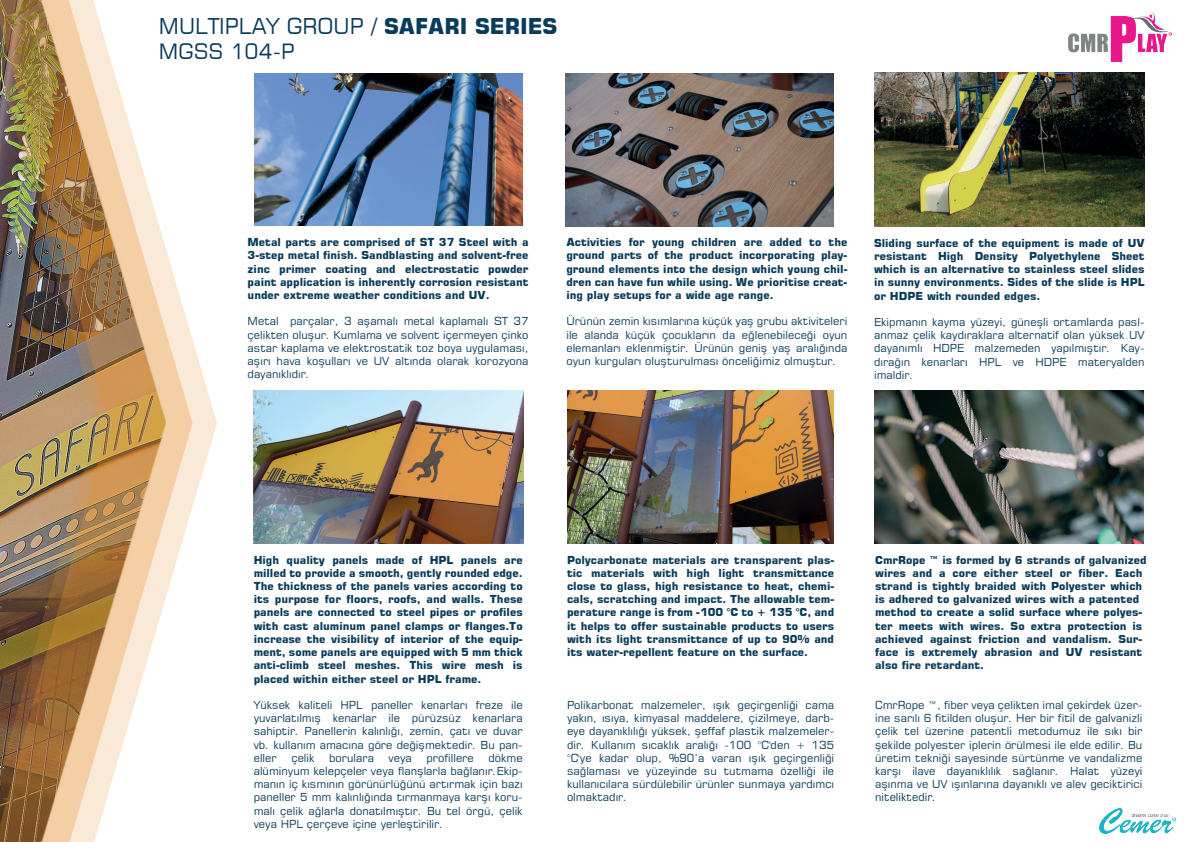
<style>
.page{position:relative;width:1191px;height:842px;background:#fff}
.page>*{position:absolute;margin:0;border:0;box-sizing:border-box;transform-origin:0 0}
.t1{font:21.7px "Square 721 BT";color:#093c5a}
.t2{font:21px "Square 721 BT";color:#093c5a}
.t3{font:700 11px/13.2px "Square 721 BT";color:#093c5a;text-align:justify}
.t4{font:11px/13.2px "Square 721 BT";color:#093c5a;text-align:justify}
.s1{font-weight:700}
</style>
<div class="page">
<img style="left:1068px;top:12px;width:103px;height:49px">
<img style="left:1099px;top:808px;width:76px;height:25px">
<img style="left:254px;top:73px;width:268px;height:153px">
<img style="left:874px;top:391px;width:269px;height:152px">
<svg style="left:192px;top:339px;width:25px;height:169px"></svg>
<img style="left:0;top:0;width:192px;height:842px">
<img style="left:565px;top:73px;width:268px;height:153px">
<img style="left:568px;top:391px;width:265px;height:152px">
<img style="left:253px;top:391px;width:270px;height:153px">
<img style="left:874px;top:72px;width:270px;height:154px">
<h1 class="t1" style="left:159px;top:13px;width:400px">MULTIPLAY GROUP / <span class="s1">SAFARI SERIES</span></h1>
<h2 class="t2" style="left:159px;top:38px;width:137px">MGSS 104-P</h2>
<p class="t3" style="left:248px;top:235px;width:282px">Metal parts are comprised of ST 37 Steel with a 3-step metal finish. Sandblasting and solvent-free zinc primer coating and electrostatic powder paint application is inherently corrosion resistant under extreme weather conditions and UV.</p>
<p class="t4" style="left:248px;top:315px;width:282px">Metal parçalar, 3 aşamalı metal kaplamalı ST 37 çelikten oluşur. Kumlama ve solvent içermeyen çinko astar kaplama ve elektrostatik toz boya uygulaması, aşırı hava koşulları ve UV altında olarak korozyona dayanıklıdır.</p>
<p class="t3" style="left:566px;top:235px;width:282px">Activities for young children are added to the ground parts of the product incorporating play&shy;ground elements into the design which young chil&shy;dren can have fun while using. We prioritise creat&shy;ing play setups for a wide age range.</p>
<p class="t4" style="left:566px;top:315px;width:282px">Ürünün zemin kısımlarına küçük yaş grubu aktiviteleri ile alanda küçük çocukların da eğlenebileceği oyun elemanları eklenmiştir. Ürünün geniş yaş aralığında oyun kurguları oluşturulması önceliğimiz olmuştur.</p>
<p class="t3" style="left:874px;top:236px;width:272px">Sliding surface of the equipment is made of UV resistant High Density Polyethylene Sheet which is an alternative to stainless steel slides in sunny environments. Sides of the slide is HPL or HDPE with rounded edges.</p>
<p class="t4" style="left:874px;top:315px;width:272px">Ekipmanın kayma yüzeyi, güneşli ortamlarda pasl&shy;anmaz çelik kaydıraklara alternatif olan yüksek UV dayanımlı HDPE malzemeden yapılmıştır. Kay&shy;dırağın kenarları HPL ve HDPE materyalden imaldir.</p>
<p class="t3" style="left:254px;top:553px;width:270px">High quality panels made of HPL panels are milled to provide a smooth, gently rounded edge.<br>The thickness of the panels varies according to its purpose for floors, roofs, and walls. These panels are connected to steel pipes or profiles with cast aluminum panel clamps or flanges.To increase the visibility of interior of the equip&shy;ment, some panels are equipped with 5 mm thick anti-climb steel meshes. This wire mesh is placed within either steel or HPL frame.</p>
<p class="t4" style="left:254px;top:698px;width:270px">Yüksek kaliteli HPL paneller kenarları freze ile yuvarlatılmış kenarlar ile pürüzsüz kenarlara sahiptir. Panellerin kalınlığı, zemin, çatı ve duvar vb. kullanım amacına göre değişmektedir. Bu pan&shy;eller</p>
<p class="t4" style="left:254px;top:751px;width:270px;text-indent:235px">dökme alüminyum kelepçeler veya flanşlarla bağlanır.Ekip&shy;manın iç kısmının görünürlüğünü artırmak için bazı paneller 5 mm kalınlığında tırmanmaya karşı koru&shy;malı çelik ağlarla donatılmıştır. Bu tel örgü, çelik veya HPL çerçeve içine yerleştirilir.</p>
<p class="t4" style="left:291px;top:751px;width:25px">çelik</p>
<p class="t4" style="left:329px;top:751px;width:46px">borulara</p>
<p class="t4" style="left:388px;top:751px;width:25px">veya</p>
<p class="t4" style="left:426px;top:751px;width:49px">profillere</p>
<p class="t3" style="left:567px;top:553px;width:269px">Polycarbonate materials are transparent plas&shy;tic materials with high light transmittance close to glass, high resistance to heat, chemi&shy;cals, scratching and impact. The allowable tem&shy;perature range is from -100 °C to + 135 °C, and it helps to offer sustainable products to users with its light transmittance of up to 90% and its water-repellent feature on the surface.</p>
<p class="t4" style="left:567px;top:698px;width:269px">Polikarbonat malzemeler, ışık geçirgenliği cama yakın, ısıya, kimyasal maddelere, çizilmeye, darb&shy;eye dayanıklılığı yüksek, şeffaf plastik malzemeler&shy;dir. Kullanım sıcaklık aralığı -100 °C'den + 135 °C'ye kadar olup, %90’a varan ışık geçirgenliği sağlaması ve yüzeyinde su tutmama özelliği ile kullanıcılara sürdülebilir ürünler sunmaya yardımcı olmaktadır.</p>
<p class="t3" style="left:875px;top:553px;width:273px;text-align:left">CmrRope ™ is formed by 6 strands of galvanized wires and a core either steel or fiber. Each strand is tightly braided with Polyester which is adhered to galvanized wires with a patented method to create a solid surface where polyes&shy;ter meets with wires. So extra protection is achieved against friction and vandalism. Sur&shy;face is extremely abrasion and UV resistant also fire retardant.</p>
<p class="t4" style="left:875px;top:698px;width:269px">CmrRope ™, fiber veya çelikten imal çekirdek üzer&shy;ine sarılı 6 fitilden oluşur. Her bir fitil de galvanizli çelik tel üzerine patentli metodumuz ile sıkı bir şekilde polyester iplerin örülmesi ile elde edilir. Bu üretim tekniği sayesinde sürtünme ve vandalizme karşı ilave dayanıklılık sağlanır. Halat yüzeyi aşınma ve UV ışınlarına dayanıklı ve alev geciktirici niteliktedir.</p>
</div>
